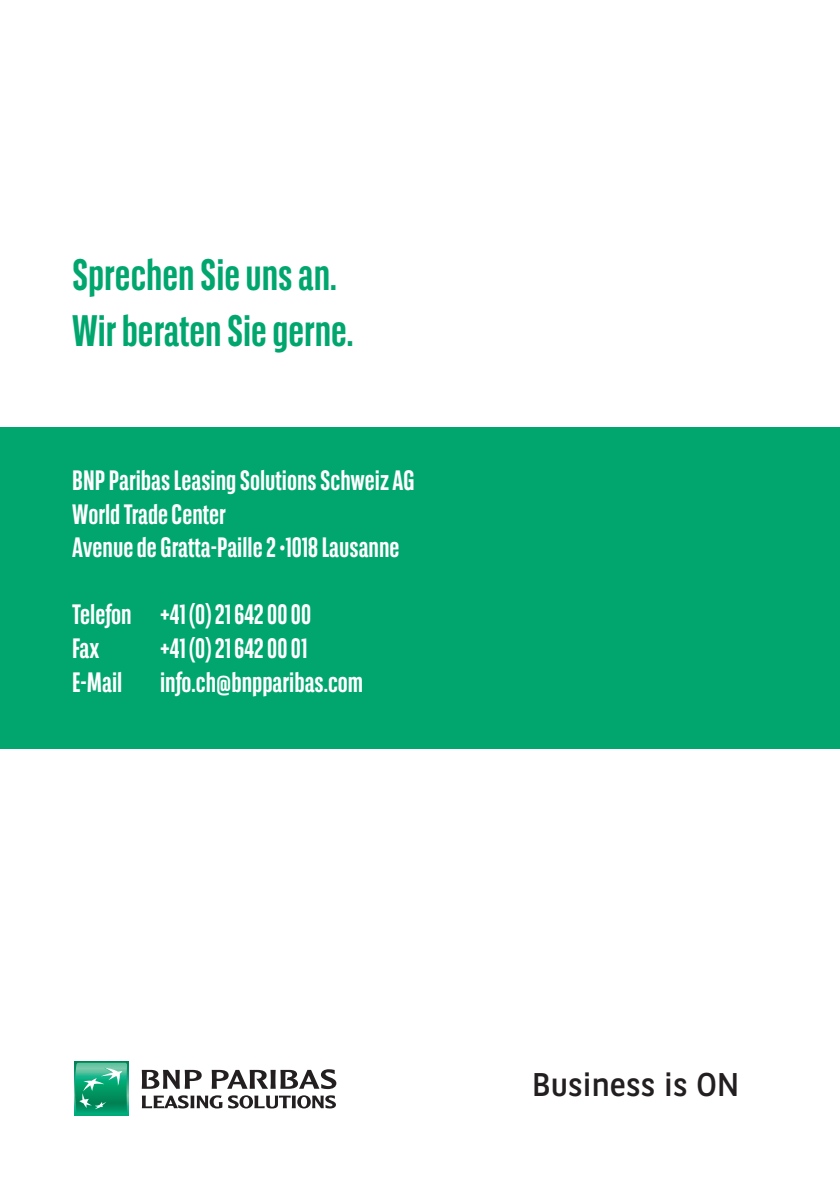
<style>
.page{position:relative;width:840px;height:1191px;background:#fff}
.page>*{position:absolute;margin:0;border:0;box-sizing:border-box;transform-origin:0 0}
.t1{font:700 44px/56px "BNPP Sans Condensed";color:#00a66e}
.t2{font:32.8px "BNPP Sans";color:#231f20}
.t3{font:700 28px "BNPP Sans Condensed";color:#fff}
</style>
<div class="page">
<div style="left:0;top:427px;width:839px;height:321px;background:#00a66e"></div>
<div style="left:74px;top:1061px;width:54px;height:55px;background:#00ab78"></div>
<svg style="left:75px;top:1062px;width:52px;height:50px"></svg>
<svg style="left:142px;top:1069px;width:59px;height:19px"></svg>
<svg style="left:211px;top:1069px;width:125px;height:20px"></svg>
<svg style="left:142px;top:1095px;width:80px;height:13px"></svg>
<svg style="left:228px;top:1095px;width:108px;height:13px"></svg>
<p class="t1" style="left:72px;top:247px;width:283px">Sprechen Sie uns an.<br>Wir beraten Sie gerne.</p>
<p class="t3" style="left:72px;top:464px;width:344px">BNP Paribas Leasing Solutions Schweiz AG</p>
<p class="t3" style="left:72px;top:497px;width:155px">World Trade Center</p>
<p class="t3" style="left:72px;top:531px;width:329px">Avenue de Gratta-Paille 2 •1018 Lausanne</p>
<p class="t3" style="left:72px;top:598px;width:240px">Telefon +41 (0) 21 642 00 00</p>
<p class="t3" style="left:72px;top:632px;width:29px">Fax</p>
<p class="t3" style="left:160px;top:632px;width:149px">+41 (0) 21 642 00 01</p>
<p class="t3" style="left:72px;top:665px;width:52px">E-Mail</p>
<p class="t3" style="left:160px;top:665px;width:204px">info.ch@bnpparibas.com</p>
<p class="t2" style="left:531px;top:1062px;width:209px">Business is ON</p>
</div>
